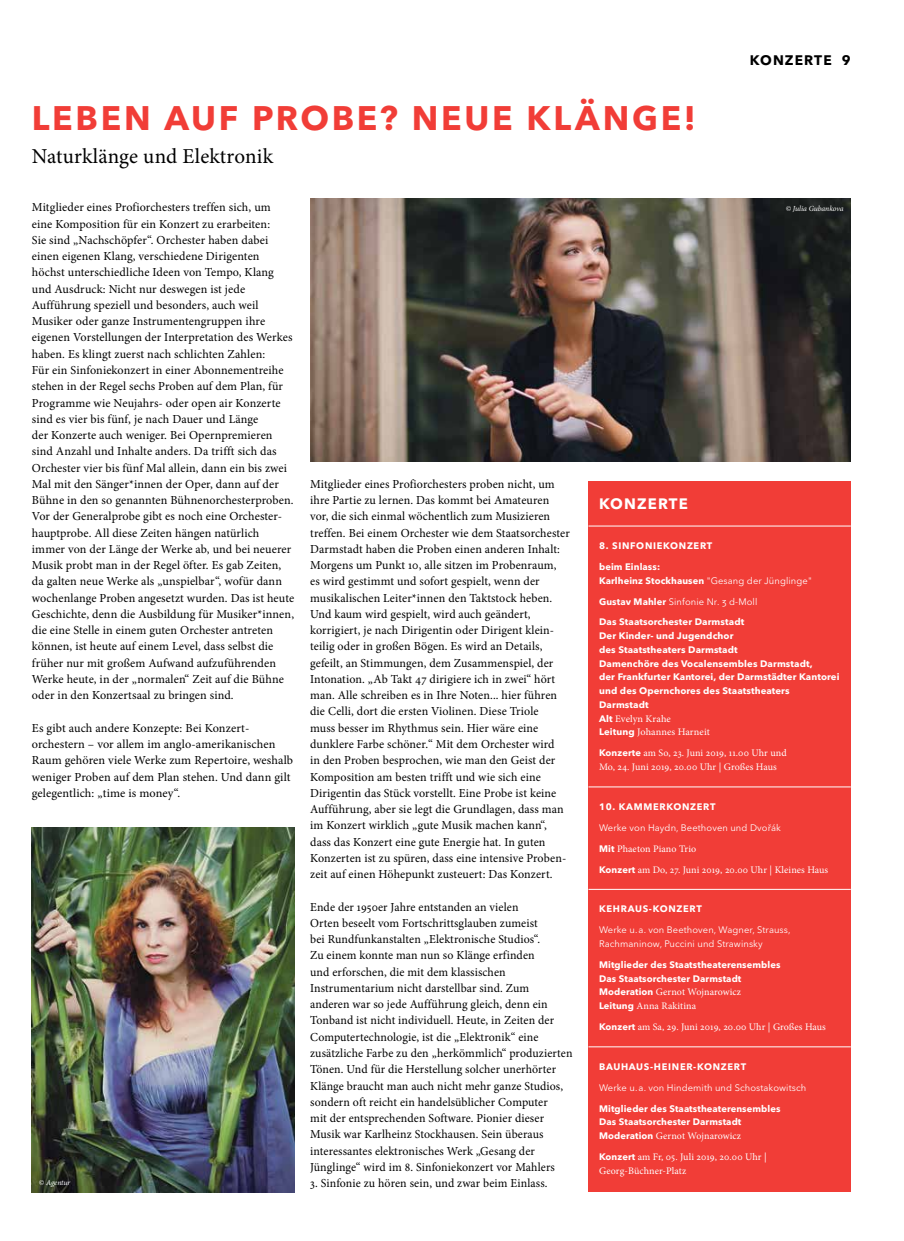
<style>
.page{position:relative;width:904px;height:1241px;background:#fff}
.page>*{position:absolute;margin:0;border:0;box-sizing:border-box;transform-origin:0 0}
.t1{font:700 33.75px "Avenir Next LT Pro";letter-spacing:.08em;color:#f13d37}
.t2{font:21.25px "Minion Pro";color:#000}
.t3{font:700 15px "Avenir Next LT Pro";letter-spacing:.075em;color:#fff}
.t4{font:700 13.75px "Avenir Next LT Pro";letter-spacing:.08em;color:#000}
.t5{font:12.25px/16.2px "Minion Pro";letter-spacing:.005em;color:#000}
.t6{font:10px/13.8px "Minion Pro";letter-spacing:.005em;color:#fff}
.t7{font:700 9.38px/13.8px "Avenir Next LT Pro";letter-spacing:.01em;color:#fff}
.t8{font:9.38px/13.8px "Avenir Next LT Pro";letter-spacing:.01em;color:#fff}
.t9{font:700 9.38px "Avenir Next LT Pro";letter-spacing:.075em;color:#fff}
.t10{font:italic 7.75px "Minion Pro";letter-spacing:-.01em;color:#fff}
.s1{font-weight:400}
.s2{font-weight:700}
.s3{font-family:"Avenir Next LT Pro";font-weight:700;font-size:9.38px}
</style>
<div class="page">
<div style="left:588px;top:482px;width:262px;height:707px;background:#f13d37"></div>
<hr style="left:588px;top:525px;width:262px;height:1px;background:#fff">
<hr style="left:588px;top:786px;width:262px;height:1px;background:#fff">
<hr style="left:588px;top:888px;width:262px;height:1px;background:#fff">
<hr style="left:588px;top:1046px;width:262px;height:1px;background:#fff">
<hr style="left:588px;top:481px;width:262px;height:1px;background:#f13d37">
<hr style="left:588px;top:1189px;width:262px;height:1px;background:#f13d37">
<img style="left:310px;top:199px;width:540px;height:262px">
<img style="left:32px;top:827px;width:262px;height:364px">
<p class="t4" style="left:749px;top:52px;width:102px">KONZERTE 9</p>
<h1 class="t1" style="left:32px;top:97px;width:665px">LEBEN AUF PROBE? NEUE KLÄNGE!</h1>
<h2 class="t2" style="left:32px;top:141px;width:243px">Naturklänge und Elektronik</h2>
<p class="t5" style="left:32px;top:199px;width:264px">Mitglieder eines Profiorchesters treffen sich, um eine Komposition für ein Konzert zu erarbeiten:<br>Sie sind „Nachschöpfer“. Orchester haben dabei einen eigenen Klang, verschiedene Dirigenten höchst unterschiedliche Ideen von Tempo, Klang und Ausdruck: Nicht nur deswegen ist jede Aufführung speziell und besonders, auch weil Musiker oder ganze Instrumentengruppen ihre eigenen Vorstellungen der Interpretation des Werkes haben. Es klingt zuerst nach schlichten Zahlen:<br>Für ein Sinfoniekonzert in einer Abonnementreihe stehen in der Regel sechs Proben auf dem Plan, für Programme wie Neujahrs- oder open air Konzerte sind es vier bis fünf, je nach Dauer und Länge<br>der Konzerte auch weniger. Bei Opernpremieren sind Anzahl und Inhalte anders. Da trifft sich das Orchester vier bis fünf Mal allein, dann ein bis zwei Mal mit den Sänger*innen der Oper, dann auf der Bühne in den so genannten Bühnenorchesterproben.<br>Vor der Generalprobe gibt es noch eine Orchester&shy;hauptprobe. All diese Zeiten hängen natürlich immer von der Länge der Werke ab, und bei neuerer Musik probt man in der Regel öfter. Es gab Zeiten, da galten neue Werke als „unspielbar“, wofür dann wochenlange Proben angesetzt wurden. Das ist heute Geschichte, denn die Ausbildung für Musiker*innen, die eine Stelle in einem guten Orchester antreten können, ist heute auf einem Level, dass selbst die früher nur mit großem Aufwand aufzuführenden Werke heute, in der „normalen“ Zeit auf die Bühne oder in den Konzertsaal zu bringen sind.</p>
<p class="t5" style="left:32px;top:719px;width:263px">Es gibt auch andere Konzepte: Bei Konzert&shy;orchestern – vor allem im anglo-amerikanischen Raum gehören viele Werke zum Repertoire, weshalb weniger Proben auf dem Plan stehen. Und dann gilt gelegentlich: „time is money“.</p>
<p class="t10" style="left:785px;top:203px;width:59px">© Julia Gubankova</p>
<p class="t5" style="left:310px;top:475px;width:261px">Mitglieder eines Profiorchesters proben nicht, um ihre Partie zu lernen. Das kommt bei Amateuren vor, die sich einmal wöchentlich zum Musizieren treffen. Bei einem Orchester wie dem Staatsorchester Darmstadt haben die Proben einen anderen Inhalt:<br>Morgens um Punkt 10, alle sitzen im Probenraum,<br>es wird gestimmt und sofort gespielt, wenn der musikalischen Leiter*innen den Taktstock heben.<br>Und kaum wird gespielt, wird auch geändert, korrigiert, je nach Dirigentin oder Dirigent klein&shy;teilig oder in großen Bögen. Es wird an Details, gefeilt, an Stimmungen, dem Zusammenspiel, der Intonation. „Ab Takt 47 dirigiere ich in zwei“ hört man. Alle schreiben es in Ihre Noten... hier führen die Celli, dort die ersten Violinen. Diese Triole<br>muss besser im Rhythmus sein. Hier wäre eine dunklere Farbe schöner.“ Mit dem Orchester wird<br>in den Proben besprochen, wie man den Geist der Komposition am besten trifft und wie sich eine Dirigentin das Stück vorstellt. Eine Probe ist keine Aufführung, aber sie legt die Grundlagen, dass man im Konzert wirklich „gute Musik machen kann“, dass das Konzert eine gute Energie hat. In guten Konzerten ist zu spüren, dass eine intensive Proben&shy;zeit auf einen Höhepunkt zusteuert: Das Konzert.</p>
<p class="t5" style="left:310px;top:898px;width:264px">Ende der 1950er Jahre entstanden an vielen<br>Orten beseelt vom Fortschrittsglauben zumeist<br>bei Rundfunkanstalten „Elektronische Studios“.<br>Zu einem konnte man nun so Klänge erfinden<br>und erforschen, die mit dem klassischen Instrumentarium nicht darstellbar sind. Zum<br>anderen war so jede Aufführung gleich, denn ein Tonband ist nicht individuell. Heute, in Zeiten der Computertechnologie, ist die „Elektronik“ eine zusätzliche Farbe zu den „herkömmlich“ produzierten Tönen. Und für die Herstellung solcher unerhörter Klänge braucht man auch nicht mehr ganze Studios, sondern oft reicht ein handelsüblicher Computer<br>mit der entsprechenden Software. Pionier dieser Musik war Karlheinz Stockhausen. Sein überaus interessantes elektronisches Werk „Gesang der Jünglinge“ wird im 8. Sinfoniekonzert vor Mahlers</p>
<p class="t5" style="left:310px;top:1174px;width:239px">3. Sinfonie zu hören sein, und zwar beim Einlass.</p>
<p class="t3" style="left:599px;top:494px;width:90px">KONZERTE</p>
<p class="t9" style="left:599px;top:540px;width:115px">8. SINFONIEKONZERT</p>
<p class="t7" style="left:599px;top:559px;width:214px">beim Einlass:<br>Karlheinz Stockhausen <span class="s1">"Gesang der Jünglinge"</span></p>
<p class="t8" style="left:599px;top:594px;width:160px"><span class="s2">Gustav Mahler</span> Sinfonie Nr. 3 d-Moll</p>
<p class="t7" style="left:599px;top:615px;width:242px">Das Staatsorchester Darmstadt<br>Der Kinder- und Jugendchor<br>des Staatstheaters Darmstadt<br>Damenchöre des Vocalensembles Darmstadt,<br>der Frankfurter Kantorei, der Darmstädter Kantorei und des Opernchores des Staatstheaters Darmstadt</p>
<p class="t6" style="left:599px;top:711px;width:112px"><span class="s3">Alt</span> Evelyn Krahe<br><span class="s3">Leitung</span> Johannes Harneit</p>
<p class="t6" style="left:599px;top:746px;width:189px"><span class="s3">Konzerte</span> am So, 23. Juni 2019, 11.00 Uhr und<br>Mo, 24. Juni 2019, 20.00 Uhr | Großes Haus</p>
<p class="t9" style="left:599px;top:800px;width:118px">10. KAMMERKONZERT</p>
<p class="t8" style="left:599px;top:820px;width:183px">Werke von Haydn, Beethoven und Dvořák</p>
<p class="t6" style="left:599px;top:838px;width:231px;line-height:20.9px"><span class="s3">Mit</span> Phaeton Piano Trio<br><span class="s3">Konzert</span> am Do, 27. Juni 2019, 20.00 Uhr | Kleines Haus</p>
<p class="t9" style="left:599px;top:903px;width:104px">KEHRAUS-KONZERT</p>
<p class="t8" style="left:599px;top:922px;width:193px">Werke u.a. von Beethoven, Wagner, Strauss,<br>Rachmaninow, Puccini und Strawinsky</p>
<p class="t7" style="left:599px;top:957px;width:183px">Mitglieder des Staatstheaterensembles<br>Das Staatsorchester Darmstadt</p>
<p class="t6" style="left:599px;top:985px;width:143px"><span class="s3">Moderation</span> Gernot Wojnarowicz<br><span class="s3">Leitung</span> Anna Rakitina</p>
<p class="t6" style="left:599px;top:1019px;width:228px"><span class="s3">Konzert</span> am Sa, 29. Juni 2019, 20.00 Uhr | Großes Haus</p>
<p class="t9" style="left:599px;top:1060px;width:148px">BAUHAUS-HEINER-KONZERT</p>
<p class="t8" style="left:599px;top:1080px;width:209px">Werke u.a. von Hindemith und Schostakowitsch</p>
<p class="t7" style="left:599px;top:1101px;width:183px">Mitglieder des Staatstheaterensembles<br>Das Staatsorchester Darmstadt</p>
<p class="t6" style="left:599px;top:1125px;width:169px;line-height:20.9px"><span class="s3">Moderation</span> Gernot Wojnarowicz<br><span class="s3">Konzert</span> am Fr, 05. Juli 2019, 20.00 Uhr |</p>
<p class="t6" style="left:599px;top:1163px;width:89px">Georg-Büchner-Platz</p>
<p class="t10" style="left:39px;top:1177px;width:33px">© Agentur</p>
</div>
